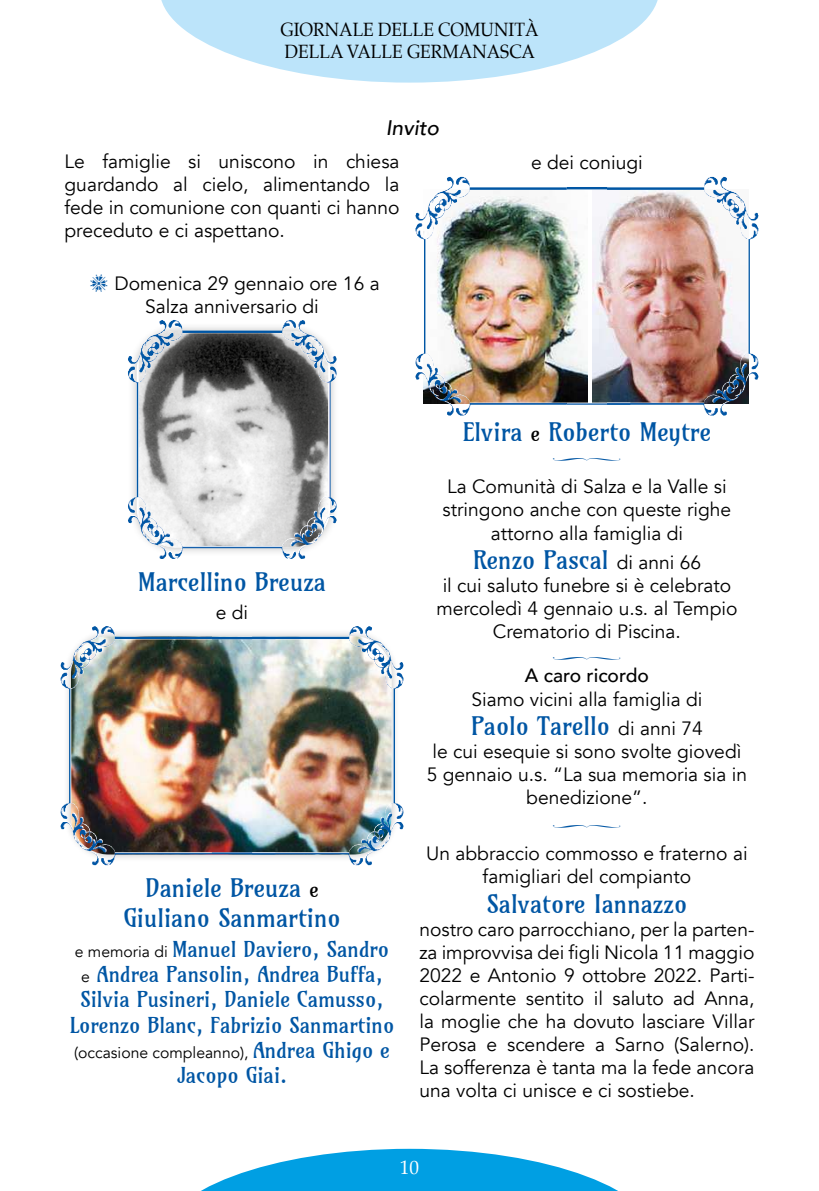
<style>
.page{position:relative;width:819px;height:1191px;background:#fff}
.page>*{position:absolute;margin:0;border:0;box-sizing:border-box;transform-origin:0 0}
.t1{font:24.5px/29.4px "Amarante";color:#0056a4;text-align:center}
.t2{font:21px/25.2px "Amarante";color:#0056a4;text-align:center}
.t3{font:italic 500 21px "Avenir";color:#000}
.t4{font:19.25px/23.1px "Avenir";color:#000;text-align:justify}
.t5{font:19.25px/22.8px "Palatino";color:#000;scale:.9 1}
.t6{font:500 19.25px "Avenir";color:#000}
.t7{font:19.25px "Palatino";color:#fff}
.t8{font:15.75px "Avenir";color:#000}
.s1{font-size:19.95px;color:#000}
.s2{font-family:"Avenir";font-size:15.75px;color:#000}
.s3{font-family:"Amarante";font-size:21px;color:#0056a4}
.s4{font-family:"Avenir";font-size:19.25px;color:#000}
</style>
<div class="page">
<svg style="left:201px;top:1148px;width:417px;height:43px"></svg>
<svg style="left:161px;top:0;width:497px;height:83px;fill:#bce4fa"></svg>
<div style="left:127px;top:321px;width:213px;height:236px;background:#000;opacity:.25"></div>
<img style="left:139px;top:331px;width:189px;height:216px">
<img style="left:128px;top:320px;width:54px;height:59px">
<div style="left:63px;top:628px;width:337px;height:234px;background:#000;opacity:.25"></div>
<img style="left:71px;top:636px;width:320px;height:218px">
<img style="left:61px;top:626px;width:54px;height:59px">
<img style="left:212px;top:636px;width:63px;height:218px">
<img style="left:252px;top:627px;width:151px;height:192px">
<img style="left:630px;top:369px;width:118px;height:35px">
<img style="left:423px;top:189px;width:143px;height:215px">
<img style="left:415px;top:176px;width:54px;height:60px">
<img style="left:566px;top:187px;width:64px;height:218px">
<img style="left:607px;top:177px;width:151px;height:192px">
<p class="t5" style="left:280px;top:18px;width:288px">GIORNALE DELLE COMUNITÀ<br>DELLA VALLE GERMANASCA</p>
<p class="t3" style="left:385px;top:115px;width:55px">Invito</p>
<p class="t4" style="left:64px;top:150px;width:336px">Le famiglie si uniscono in chiesa guardando al cielo, alimentando la fede in comunione con quanti ci hanno preceduto e ci aspettano.</p>
<p class="t4" style="left:145px;top:272px;width:236px;text-indent:-31px">Domenica 29 gennaio ore 16 a<br>Salza anniversario di</p>
<p class="t4" style="left:531px;top:151px;width:113px">e dei coniugi</p>
<p class="t1" style="left:462px;top:417px;width:250px">Elvira <span class="s1">e</span> Roberto Meytre</p>
<p class="t4" style="left:447px;top:475px;width:281px">La Comunità di Salza e la Valle si</p>
<p class="t1" style="left:138px;top:567px;width:190px">Marcellino Breuza</p>
<p class="t4" style="left:216px;top:601px;width:34px">e di</p>
<p class="t1" style="left:123px;top:873px;width:219px">Daniele Breuza <span class="s1">e<br></span>Giuliano Sanmartino</p>
<p class="t2" style="left:70px;top:936px;width:326px"><span class="s2">e memoria di</span> Manuel Daviero, Sandro <span class="s2">e</span> Andrea Pansolin, Andrea Buffa, Silvia Pusineri, Daniele Camusso, Lorenzo Blanc, Fabrizio Sanmartino</p>
<p class="t8" style="left:74px;top:1043px;width:317px">(occasione compleanno), <span class="s3">Andrea Ghigo e</span></p>
<p class="t2" style="left:177px;top:1062px;width:112px">Jacopo Giai.</p>
<p class="t4" style="left:442px;top:498px;width:290px;text-align:center">stringono anche con queste righe attorno alla famiglia di</p>
<p class="t1" style="left:472px;top:545px;width:230px">Renzo Pascal <span class="s4">di anni 66</span></p>
<p class="t4" style="left:436px;top:574px;width:302px;text-align:center">il cui saluto funebre si è celebrato mercoledì 4 gennaio u.s. al Tempio<br>Crematorio di Piscina.</p>
<p class="t6" style="left:525px;top:659px;width:126px">A caro ricordo</p>
<p class="t4" style="left:471px;top:687px;width:232px">Siamo vicini alla famiglia di</p>
<p class="t1" style="left:471px;top:711px;width:233px">Paolo Tarello <span class="s4">di anni 74</span></p>
<p class="t4" style="left:426px;top:740px;width:322px">le cui esequie si sono svolte giovedì<br>5 gennaio u.s. “La sua memoria sia in</p>
<p class="t4" style="left:526px;top:786px;width:123px">benedizione”.</p>
<p class="t4" style="left:426px;top:842px;width:323px">Un abbraccio commosso e fraterno ai</p>
<p class="t4" style="left:482px;top:865px;width:210px">famigliari del compianto</p>
<p class="t1" style="left:486px;top:889px;width:202px">Salvatore Iannazzo</p>
<p class="t4" style="left:419px;top:918px;width:336px">nostro caro parrocchiano, per la parten&shy;za improvvisa dei figli Nicola 11 maggio 2022 e Antonio 9 ottobre 2022. Parti&shy;colarmente sentito il saluto ad Anna, la moglie che ha dovuto lasciare Villar Perosa e scendere a Sarno (Salerno).<br>La sofferenza è tanta ma la fede ancora una volta ci unisce e ci sostiebe.</p>
<p class="t7" style="left:400px;top:1151px;width:21px">10</p>
</div>
